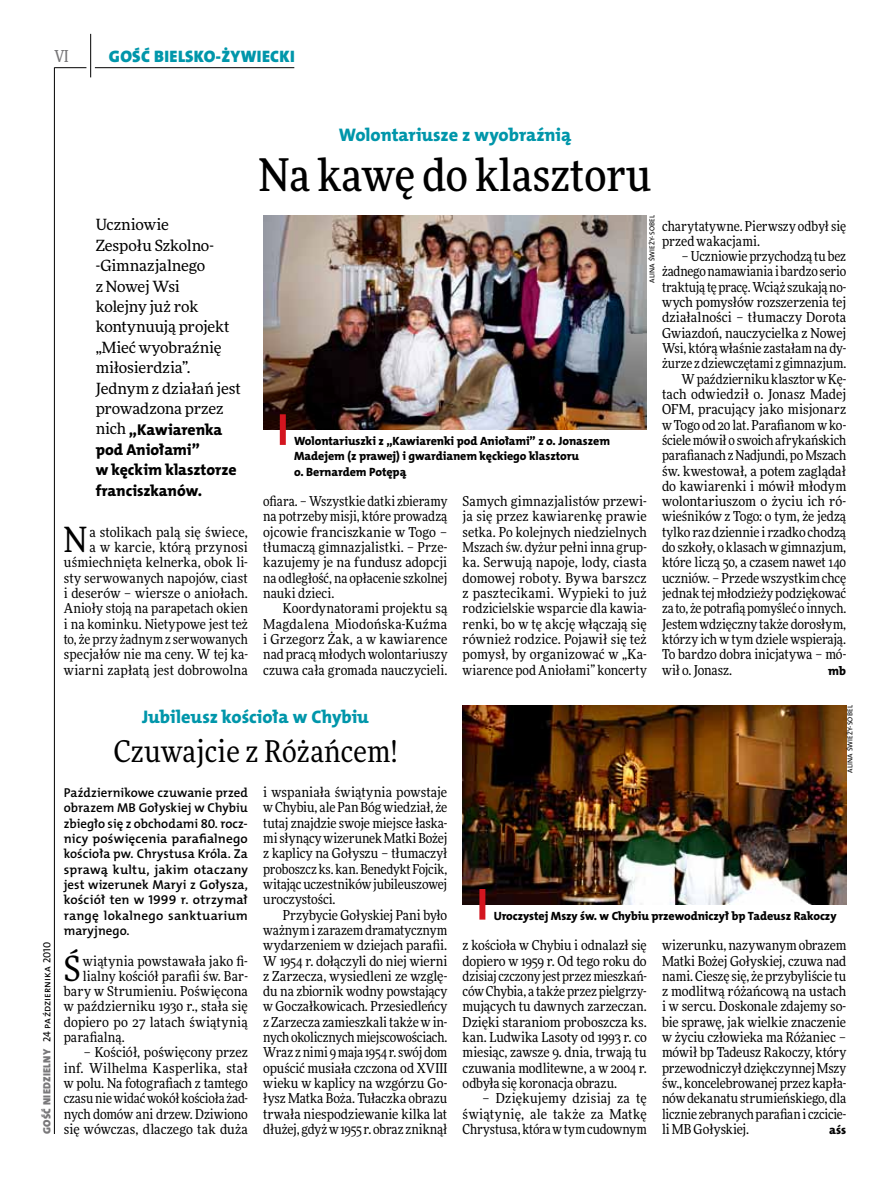
<style>
.page{position:relative;width:893px;height:1191px;background:#fff}
.page>*{position:absolute;margin:0;border:0;box-sizing:border-box;transform-origin:0 0}
.t1{font:500 45px "Freeday Narrow";color:#000}
.t2{font:34.8px "Freeday Narrow News";color:#000}
.t3{font:30px "Freeday Narrow News";letter-spacing:.01em;color:#000}
.t4{font:18.3px "The Mix HP8 Ex Bld";letter-spacing:-.005em;color:#0096aa}
.t5{font:16.65px "The Mix HP9 Blk";letter-spacing:.02em;color:#0096aa}
.t6{font:500 16.5px "Freeday Narrow";color:#787779;scale:.9 1}
.t7{font:15.75px/20.4px "The Mix HP8 Ex Bld";letter-spacing:-.005em;color:#000}
.t8{font:15.45px/20.4px "Freeday News";letter-spacing:-.01em;color:#000}
.t9{font:13.65px/15.3px "Freeday Narrow News";color:#000;text-align:justify}
.t10{font:12.9px/15.3px "The Mix HP6 Se Bld";letter-spacing:.01em;color:#000;text-align:justify}
.t11{font:12.3px "The Mix HP8 Ex Bld";color:#000}
.t12{font:12px/15.3px "The Mix HP8 Ex Bld";letter-spacing:-.005em;color:#000}
.t13{font:10.5px "The Mix HP5 Plain";color:#000}
.t14{font:7.2px "The Mix HP5 Plain";letter-spacing:.015em;color:#000}
.s1{font-family:"Freeday News";font-size:15.45px}
.s2{font-family:"The Mix HP9 Blk";color:#787779}
</style>
<div class="page">
<hr style="left:54px;top:67px;width:1px;height:1067px;background:#000">
<hr style="left:90px;top:34px;width:1px;height:43px;background:#000">
<hr style="left:54px;top:67px;width:32px;height:1px;background:#000">
<hr style="left:95px;top:67px;width:199px;height:1px;background:#000">
<img style="left:463px;top:705px;width:383px;height:199px">
<div style="left:479px;top:889px;width:6px;height:30px;background:#d3151f"></div>
<img style="left:263px;top:215px;width:384px;height:214px">
<div style="left:280px;top:414px;width:6px;height:31px;background:#d3151f"></div>
<p class="t6" style="left:54px;top:46px;width:17px">VI</p>
<p class="t5" style="left:109px;top:46px;width:187px">GOŚĆ BIELSKO-ŻYWIECKI</p>
<p class="t8" style="left:96px;top:214px;width:147px">Uczniowie<br>Zespołu Szkolno--Gimnazjalnego<br>z Nowej Wsi<br>kolejny już rok kontynuują projekt „Mieć wyobraźnię miłosierdzia”.<br>Jednym z działań jest prowadzona przez</p>
<p class="t7" style="left:96px;top:419px;width:142px"><span class="s1">nich</span> „Kawiarenka pod Aniołami”<br>w kęckim klasztorze franciszkanów.</p>
<p class="t9" style="left:64px;top:524px;width:186px;text-align:right">a stolikach palą się świece,<br>a w karcie, którą przynosi uśmiechnięta kelnerka, obok li&shy;sty serwowanych napojów, ciast i deserów – wiersze o aniołach.<br>Anioły stoją na parapetach okien i na kominku. Nietypowe jest też to, że przy żadnym z serwowanych specjałów nie ma ceny. W tej ka&shy;wiarni zapłatą jest dobrowolna</p>
<h2 class="t2" style="left:64px;top:518px;width:25px">N</h2>
<h3 class="t4" style="left:339px;top:123px;width:234px">Wolontariusze z wyobraźnią</h3>
<h1 class="t1" style="left:259px;top:147px;width:394px">Na kawę do klasztoru</h1>
<p class="t14" style="left:647px;top:282px;width:69px;rotate:-90deg">Alina Świeży-Sobel</p>
<p class="t9" style="left:662px;top:218px;width:186px">charytatywne. Pierwszy odbył się przed wakacjami.</p>
<p class="t9" style="left:682px;top:248px;width:166px">– Uczniowie przychodzą tu bez</p>
<p class="t9" style="left:662px;top:264px;width:186px">żadnego namawiania i bardzo serio</p>
<p class="t9" style="left:662px;top:279px;width:186px">traktują tę pracę. Wciąż szukają no-</p>
<p class="t9" style="left:662px;top:294px;width:186px">wych pomysłów rozszerzenia tej</p>
<p class="t9" style="left:662px;top:310px;width:186px">działalności – tłumaczy Dorota</p>
<p class="t9" style="left:662px;top:325px;width:186px">Gwiazdoń, nauczycielka z Nowej</p>
<p class="t9" style="left:662px;top:340px;width:186px">Wsi, którą właśnie zastałam na dy-</p>
<p class="t9" style="left:662px;top:356px;width:186px">żurze z dziewczętami z gimnazjum.</p>
<p class="t9" style="left:682px;top:371px;width:166px">W październiku klasztor w Kę-</p>
<p class="t9" style="left:662px;top:386px;width:186px">tach odwiedził o. Jonasz Madej</p>
<p class="t9" style="left:662px;top:401px;width:186px">OFM, pracujący jako misjonarz</p>
<p class="t9" style="left:662px;top:417px;width:186px">w Togo od 20 lat. Parafianom w ko-</p>
<p class="t9" style="left:662px;top:432px;width:186px">ściele mówił o swoich afrykańskich</p>
<p class="t9" style="left:662px;top:447px;width:186px">parafianach z Nadjundi, po Mszach</p>
<p class="t9" style="left:662px;top:463px;width:186px">św. kwestował, a potem zaglądał</p>
<p class="t9" style="left:662px;top:478px;width:186px">do kawiarenki i mówił młodym</p>
<p class="t9" style="left:662px;top:493px;width:186px">wolontariuszom o życiu ich ró-</p>
<p class="t9" style="left:662px;top:509px;width:186px">wieśników z Togo: o tym, że jedzą</p>
<p class="t9" style="left:662px;top:524px;width:186px">tylko raz dziennie i rzadko chodzą</p>
<p class="t9" style="left:662px;top:539px;width:186px">do szkoły, o klasach w gimnazjum,</p>
<p class="t9" style="left:662px;top:555px;width:186px">które liczą 50, a czasem nawet 140</p>
<p class="t9" style="left:662px;top:570px;width:186px">uczniów. – Przede wszystkim chcę</p>
<p class="t9" style="left:662px;top:585px;width:186px">jednak tej młodzieży podziękować</p>
<p class="t9" style="left:662px;top:600px;width:186px">za to, że potrafią pomyśleć o innych.</p>
<p class="t9" style="left:662px;top:616px;width:186px">Jestem wdzięczny także dorosłym,</p>
<p class="t9" style="left:662px;top:631px;width:186px">którzy ich w tym dziele wspierają.</p>
<p class="t9" style="left:662px;top:646px;width:186px">To bardzo dobra inicjatywa – mó-</p>
<p class="t9" style="left:662px;top:662px;width:71px">wił o. Jonasz.</p>
<p class="t11" style="left:828px;top:662px;width:19px">mb</p>
<p class="t12" style="left:294px;top:433px;width:317px">Wolontariuszki z „Kawiarenki pod Aniołami” z o. Jonaszem<br>Madejem (z prawej) i gwardianem kęckiego klasztoru<br>o. Bernardem Potępą</p>
<p class="t9" style="left:263px;top:493px;width:186px">ofiara. – Wszystkie datki zbieramy na potrzeby misji, które prowadzą ojcowie franciszkanie w Togo – tłumaczą gimnazjalistki. – Prze&shy;kazujemy je na fundusz adopcji na odległość, na opłacenie szkolnej nauki dzieci.</p>
<p class="t9" style="left:263px;top:600px;width:186px;text-indent:20px">Koordynatorami projektu są Magdalena Miodońska-Kuźma i Grzegorz Żak, a w kawiarence nad pracą młodych wolontariuszy czuwa cała gromada nauczycieli.</p>
<p class="t9" style="left:463px;top:493px;width:186px">Samych gimnazjalistów przewi&shy;ja się przez kawiarenkę prawie setka. Po kolejnych niedzielnych Mszach św. dyżur pełni inna grup&shy;ka. Serwują napoje, lody, ciasta domowej roboty. Bywa barszcz z pasztecikami. Wypieki to już rodzicielskie wsparcie dla kawia&shy;renki, bo w tę akcję włączają się również rodzice. Pojawił się też pomysł, by organizować w „Ka&shy;wiarence pod Aniołami” koncerty</p>
<p class="t13" style="left:40px;top:1134px;width:194px;rotate:-90deg"><span class="s2">GOŚĆ NIEDZIELNY</span> 24 października 2010</p>
<h3 class="t4" style="left:142px;top:705px;width:228px">Jubileusz kościoła w Chybiu</h3>
<h3 class="t3" style="left:114px;top:732px;width:285px">Czuwajcie z Różańcem!</h3>
<p class="t10" style="left:64px;top:785px;width:186px">Październikowe czuwanie przed obrazem MB Gołyskiej w Chybiu zbiegło się z obchodami 80. rocz&shy;nicy poświęcenia parafialnego kościoła pw. Chrystusa Króla. Za sprawą kultu, jakim otaczany jest wizerunek Maryi z Gołysza, kościół ten w 1999 r. otrzymał rangę lokalnego sanktuarium maryjnego.</p>
<h2 class="t2" style="left:64px;top:947px;width:18px">Ś</h2>
<p class="t9" style="left:83px;top:953px;width:167px">wiątynia powstawała jako fi-</p>
<p class="t9" style="left:83px;top:968px;width:167px">lialny kościół parafii św. Bar-</p>
<p class="t9" style="left:64px;top:983px;width:186px">bary w Strumieniu. Poświęcona</p>
<p class="t9" style="left:64px;top:998px;width:186px">w październiku 1930 r., stała się</p>
<p class="t9" style="left:64px;top:1014px;width:186px">dopiero po 27 latach świątynią</p>
<p class="t9" style="left:64px;top:1029px;width:62px">parafialną.</p>
<p class="t9" style="left:64px;top:1044px;width:186px;text-indent:20px">– Kościół, poświęcony przez inf. Wilhelma Kasperlika, stał w polu. Na fotografiach z tamtego czasu nie widać wokół kościoła żad&shy;nych domów ani drzew. Dziwiono się wówczas, dlaczego tak duża</p>
<p class="t9" style="left:263px;top:784px;width:186px">i wspaniała świątynia powstaje w Chybiu, ale Pan Bóg wiedział, że tutaj znajdzie swoje miejsce łaska&shy;mi słynący wizerunek Matki Bożej z kaplicy na Gołyszu – tłumaczył proboszcz ks. kan. Benedykt Fojcik, witając uczestników jubileuszowej uroczystości.</p>
<p class="t9" style="left:263px;top:907px;width:186px;text-indent:20px">Przybycie Gołyskiej Pani było ważnym i zarazem dramatycznym wydarzeniem w dziejach parafii.<br>W 1954 r. dołączyli do niej wierni z Zarzecza, wysiedleni ze wzglę&shy;du na zbiornik wodny powstający w Goczałkowicach. Przesiedleńcy z Zarzecza zamieszkali także w in&shy;nych okolicznych miejscowościach.<br>Wraz z nimi 9 maja 1954 r. swój dom opuścić musiała czczona od XVIII wieku w kaplicy na wzgórzu Go&shy;łysz Matka Boża. Tułaczka obrazu trwała niespodziewanie kilka lat dłużej, gdyż w 1955 r. obraz zniknął</p>
<p class="t14" style="left:845px;top:772px;width:69px;rotate:-90deg">Alina Świeży-Sobel</p>
<p class="t12" style="left:494px;top:908px;width:344px">Uroczystej Mszy św. w Chybiu przewodniczył bp Tadeusz Rakoczy</p>
<p class="t9" style="left:463px;top:937px;width:186px">z kościoła w Chybiu i odnalazł się dopiero w 1959 r. Od tego roku do dzisiaj czczony jest przez mieszkań&shy;ców Chybia, a także przez pielgrzy&shy;mujących tu dawnych zarzeczan.<br>Dzięki staraniom proboszcza ks. kan. Ludwika Lasoty od 1993 r. co miesiąc, zawsze 9. dnia, trwają tu czuwania modlitewne, a w 2004 r. odbyła się koronacja obrazu.</p>
<p class="t9" style="left:463px;top:1090px;width:186px;text-indent:20px">– Dziękujemy dzisiaj za tę świątynię, ale także za Matkę Chrystusa, która w tym cudownym</p>
<p class="t9" style="left:662px;top:937px;width:186px">wizerunku, nazywanym obrazem Matki Bożej Gołyskiej, czuwa nad nami. Cieszę się, że przybyliście tu z modlitwą różańcową na ustach i w sercu. Doskonale zdajemy so&shy;bie sprawę, jak wielkie znaczenie w życiu człowieka ma Różaniec – mówił bp Tadeusz Rakoczy, który przewodniczył dziękczynnej Mszy św., koncelebrowanej przez kapła&shy;nów dekanatu strumieńskiego, dla licznie zebranych parafian i czcicie&shy;li MB Gołyskiej.</p>
<p class="t11" style="left:829px;top:1122px;width:19px">aśs</p>
</div>
